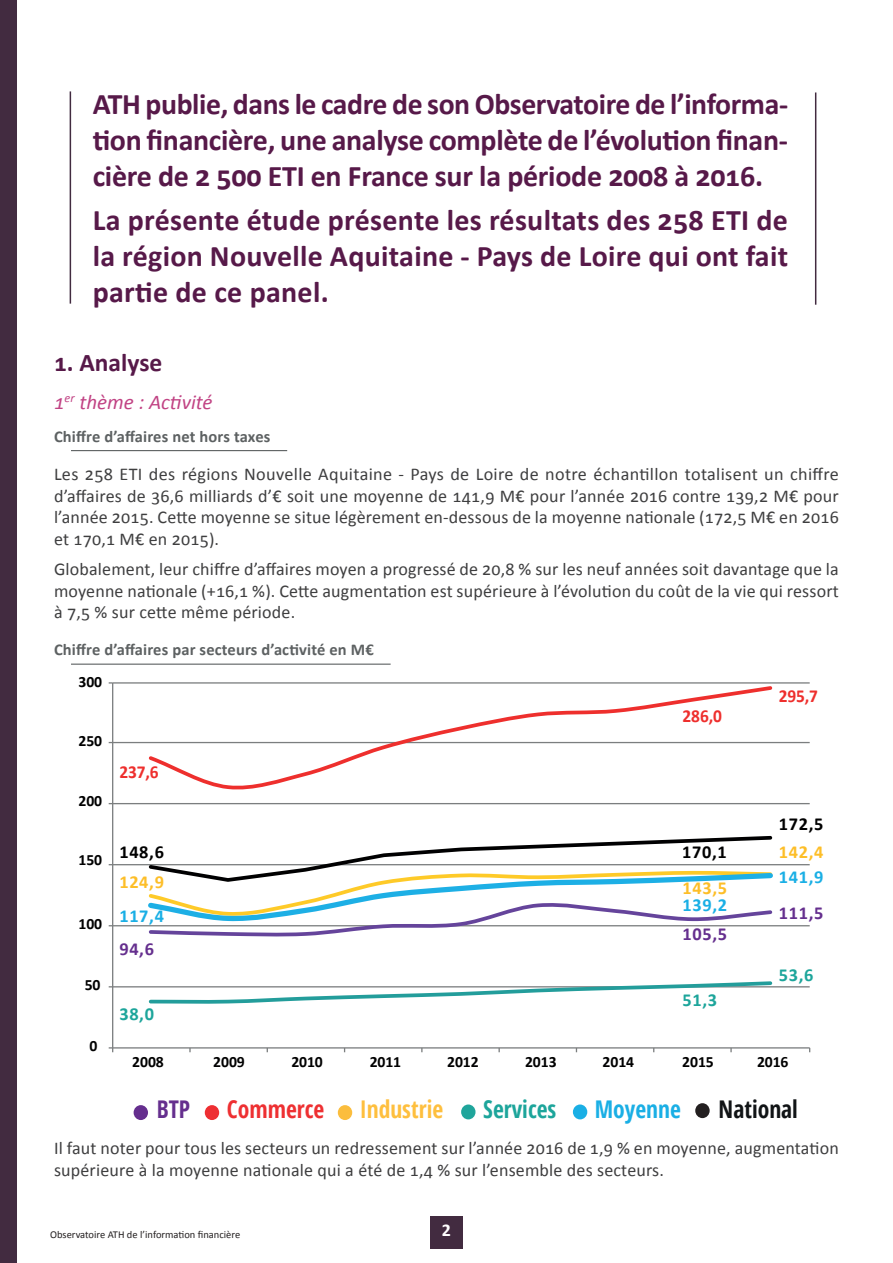
<style>
.page{position:relative;width:893px;height:1263px;background:#fff}
.page>*{position:absolute;margin:0;border:0;box-sizing:border-box;transform-origin:0 0}
.t1{font:700 30px/36px "Calibri";letter-spacing:-.01em;color:#571949;text-align:justify}
.t2{font:700 25.5px "Calibri";color:#571949}
.t3{font:700 condensed 24.45px "Open Sans";color:#febf3e;scale:.96 1}
.t4{font:700 condensed 24.45px "Open Sans";color:#ee3032;scale:.96 1}
.t5{font:700 condensed 24.45px "Open Sans";color:#1da59b;scale:.96 1}
.t6{font:700 condensed 24.45px "Open Sans";color:#111416;scale:.96 1}
.t7{font:700 condensed 24.45px "Open Sans";color:#1aafe5;scale:.96 1}
.t8{font:700 condensed 24.45px "Open Sans";color:#652f8e;scale:.96 1}
.t9{font:italic 21px "Calibri";color:#c14384}
.t10{font:700 18.3px "Calibri";letter-spacing:-.005em;color:#ee2f2d;scale:.95 1}
.t11{font:700 18.3px "Calibri";letter-spacing:.04em;color:#fdbe28}
.t12{font:700 18.3px "Calibri";letter-spacing:.04em;color:#000001}
.t13{font:700 18.3px "Calibri";letter-spacing:.04em;color:#1aafe5}
.t14{font:700 18.3px "Calibri";letter-spacing:.04em;color:#652f8e}
.t15{font:700 18.3px "Calibri";color:#1da59b}
.t16{font:18px/21.6px "Calibri";letter-spacing:.01em;color:#3e3e3f;text-align:justify}
.t17{font:700 18px "Calibri";color:#fff}
.t18{font:700 16.5px "Calibri";letter-spacing:.01em;color:#5d6162}
.t19{font:700 15.75px "Calibri";letter-spacing:-.005em;color:#000001}
.t20{font:10.5px "Calibri";color:#231f20}
</style>
<div class="page">
<div style="left:430px;top:1216px;width:33px;height:32px;background:#422b40"></div>
<div style="left:0;top:0;width:17px;height:1263px;background:#422b40"></div>
<hr style="left:70px;top:91px;width:1px;height:213px;background:#422b40">
<hr style="left:71px;top:450px;width:216px;height:1px;background:#5d6162">
<hr style="left:113px;top:986px;width:697px;height:1px;background:#7b7e7f">
<hr style="left:113px;top:925px;width:697px;height:1px;background:#7b7e7f">
<hr style="left:113px;top:864px;width:697px;height:1px;background:#7b7e7f">
<hr style="left:113px;top:803px;width:697px;height:1px;background:#7b7e7f">
<hr style="left:113px;top:742px;width:697px;height:1px;background:#7b7e7f">
<hr style="left:113px;top:682px;width:697px;height:2px;background:#7b7e7f">
<hr style="left:112px;top:683px;width:1px;height:365px;background:#7b7e7f">
<hr style="left:113px;top:1047px;width:697px;height:1px;background:#7b7e7f">
<svg style="left:146px;top:686px;width:629px;height:104px"></svg>
<svg style="left:147px;top:981px;width:627px;height:23px"></svg>
<svg style="left:145px;top:836px;width:631px;height:101px"></svg>
<div style="left:134px;top:1105px;width:14px;height:15px;background:#652e8e;border-radius:50%"></div>
<div style="left:205px;top:1105px;width:14px;height:15px;background:#ee2e32;border-radius:50%"></div>
<div style="left:338px;top:1105px;width:14px;height:15px;background:#fbbd3d;border-radius:50%"></div>
<div style="left:461px;top:1104px;width:14px;height:15px;background:#1fa59b;border-radius:50%"></div>
<div style="left:573px;top:1104px;width:14px;height:15px;background:#1aafe5;border-radius:50%"></div>
<div style="left:695px;top:1103px;width:15px;height:15px;background:#231f20;border-radius:50%"></div>
<hr style="left:815px;top:92px;width:1px;height:213px;background:#422b40">
<h1 class="t1" style="left:93px;top:86px;width:697px">ATH publie, dans le cadre de son Observatoire de l’informa&shy;tion financière, une analyse complète de l’évolution finan&shy;cière de 2 500 ETI en France sur la période 2008 à 2016.</h1>
<h1 class="t1" style="left:93px;top:202px;width:697px">La présente étude présente les résultats des 258 ETI de la région Nouvelle Aquitaine - Pays de Loire qui ont fait partie de ce panel.</h1>
<h2 class="t2" style="left:54px;top:346px;width:110px">1. Analyse</h2>
<p class="t9" style="left:54px;top:388px;width:160px">1<sup>er</sup> thème : Activité</p>
<p class="t18" style="left:54px;top:425px;width:218px">Chiffre d’affaires net hors taxes</p>
<p class="t16" style="left:54px;top:463px;width:786px">Les 258 ETI des régions Nouvelle Aquitaine - Pays de Loire de notre échantillon totalisent un chiffre d’affaires de 36,6 milliards d’€ soit une moyenne de 141,9 M€ pour l’année 2016 contre 139,2 M€ pour l’année 2015. Cette moyenne se situe légèrement en-dessous de la moyenne nationale (172,5 M€ en 2016 et 170,1 M€ en 2015).</p>
<p class="t16" style="left:54px;top:558px;width:786px">Globalement, leur chiffre d’affaires moyen a progressé de 20,8 % sur les neuf années soit davantage que la moyenne nationale (+16,1 %). Cette augmentation est supérieure à l’évolution du coût de la vie qui ressort à 7,5 % sur cette même période.</p>
<p class="t18" style="left:54px;top:639px;width:321px">Chiffre d’affaires par secteurs d’activité en M€</p>
<p class="t19" style="left:79px;top:672px;width:25px">300</p>
<p class="t19" style="left:79px;top:731px;width:25px">250</p>
<p class="t19" style="left:79px;top:791px;width:25px">200</p>
<p class="t19" style="left:79px;top:850px;width:25px">150</p>
<p class="t19" style="left:79px;top:913px;width:25px">100</p>
<p class="t19" style="left:85px;top:974px;width:17px">50</p>
<p class="t19" style="left:89px;top:1036px;width:9px">0</p>
<p class="t10" style="left:119px;top:760px;width:43px">237,6</p>
<p class="t12" style="left:119px;top:840px;width:46px">148,6</p>
<p class="t11" style="left:119px;top:870px;width:46px">124,9</p>
<p class="t13" style="left:119px;top:904px;width:46px">117,4</p>
<p class="t14" style="left:119px;top:937px;width:36px">94,6</p>
<p class="t15" style="left:119px;top:1002px;width:36px">38,0</p>
<p class="t10" style="left:683px;top:704px;width:43px">286,0</p>
<p class="t12" style="left:682px;top:840px;width:46px">170,1</p>
<p class="t11" style="left:683px;top:877px;width:46px">143,5</p>
<p class="t13" style="left:683px;top:893px;width:46px">139,2</p>
<p class="t14" style="left:683px;top:922px;width:46px">105,5</p>
<p class="t15" style="left:683px;top:988px;width:36px">51,3</p>
<p class="t10" style="left:779px;top:685px;width:43px">295,7</p>
<p class="t12" style="left:779px;top:812px;width:46px">172,5</p>
<p class="t11" style="left:779px;top:840px;width:46px">142,4</p>
<p class="t13" style="left:779px;top:865px;width:46px">141,9</p>
<p class="t14" style="left:779px;top:901px;width:46px">111,5</p>
<p class="t15" style="left:779px;top:964px;width:36px">53,6</p>
<p class="t19" style="left:132px;top:1051px;width:33px">2008</p>
<p class="t19" style="left:213px;top:1051px;width:33px">2009</p>
<p class="t19" style="left:291px;top:1051px;width:33px">2010</p>
<p class="t19" style="left:370px;top:1051px;width:33px">2011</p>
<p class="t19" style="left:447px;top:1051px;width:33px">2012</p>
<p class="t19" style="left:525px;top:1051px;width:33px">2013</p>
<p class="t19" style="left:603px;top:1051px;width:33px">2014</p>
<p class="t19" style="left:682px;top:1051px;width:33px">2015</p>
<p class="t19" style="left:757px;top:1051px;width:33px">2016</p>
<h3 class="t8" style="left:157px;top:1092px;width:36px">BTP</h3>
<h3 class="t4" style="left:227px;top:1092px;width:103px">Commerce</h3>
<h3 class="t3" style="left:360px;top:1092px;width:88px">Industrie</h3>
<h3 class="t5" style="left:483px;top:1092px;width:78px">Services</h3>
<h3 class="t7" style="left:595px;top:1092px;width:91px">Moyenne</h3>
<h3 class="t6" style="left:719px;top:1092px;width:84px">National</h3>
<p class="t16" style="left:54px;top:1137px;width:786px">Il faut noter pour tous les secteurs un redressement sur l’année 2016 de 1,9 % en moyenne, augmentation supérieure à la moyenne nationale qui a été de 1,4 % sur l’ensemble des secteurs.</p>
<p class="t20" style="left:50px;top:1228px;width:192px">Observatoire ATH de l’information financière</p>
<p class="t17" style="left:442px;top:1218px;width:11px">2</p>
</div>
